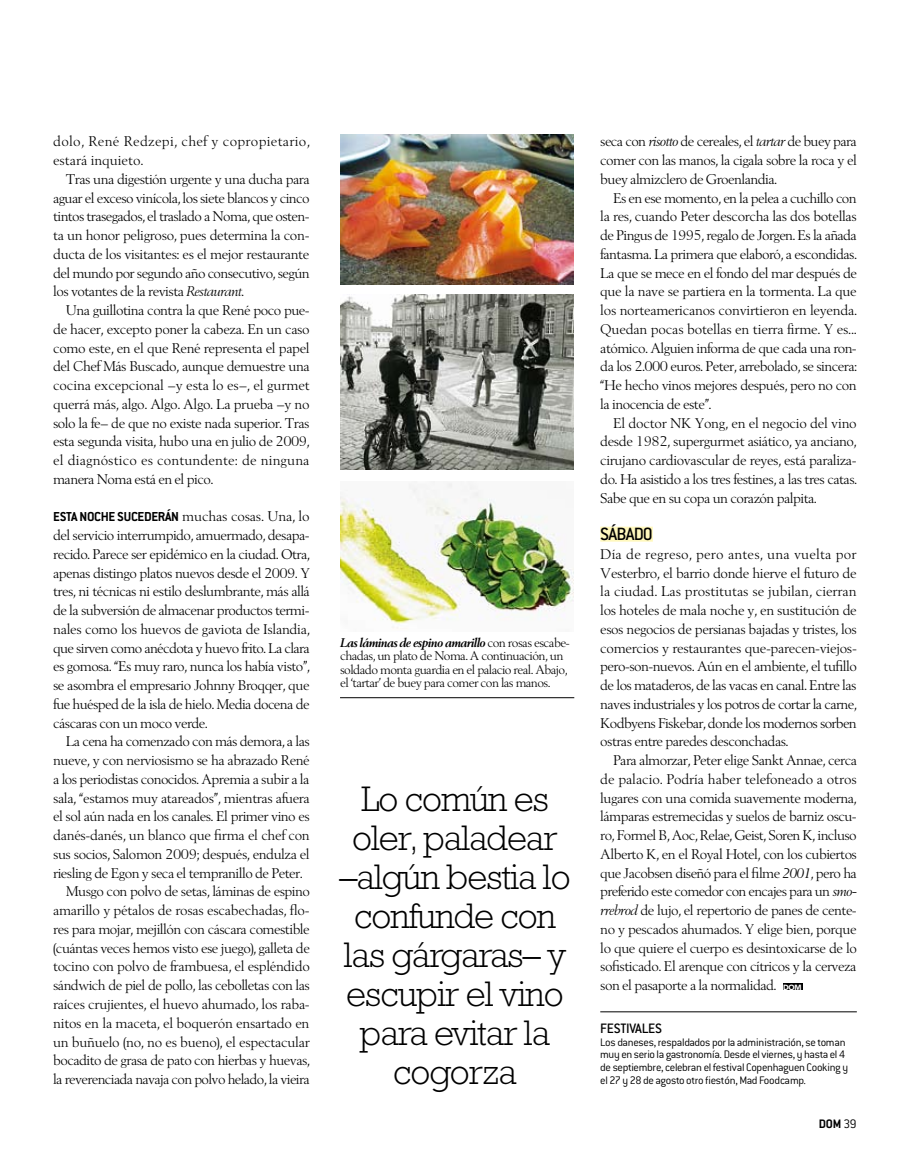
<style>
.page{position:relative;width:910px;height:1161px;background:#fff}
.page>*{position:absolute;margin:0;border:0;box-sizing:border-box;transform-origin:0 0}
.t1{font:300 36px/39px "Rockwell Std";letter-spacing:-.025em;color:#000;text-align:center}
.t2{font:500 19.5px "Conduit ITC Std";letter-spacing:-.04em;color:#000}
.t3{font:500 15px "Conduit ITC Std";letter-spacing:-.015em;color:#000}
.t4{font:14.25px/18.8px "Berling SBOP";letter-spacing:-.04em;color:#000;text-align:justify}
.t5{font:14.25px "Berling SBOP";letter-spacing:-.02em;color:#000}
.t6{font:14.25px/18.8px "Berling SBOP";letter-spacing:.015em;color:#000}
.t7{font:700 14.25px "Conduit ITC Std";letter-spacing:-.02em;color:#000}
.t8{font:700 13.5px "Conduit ITC Std";color:#000}
.t9{font:12.75px/13.5px "Berling SBOP";letter-spacing:-.045em;color:#000}
.t10{font:300 12px/12.8px "Conduit ITC Std";letter-spacing:-.03em;color:#000}
.s1{font-style:italic}
.s2{font-family:"Berling SBOP";font-weight:400}
.s3{font-weight:700;font-style:italic}
.s4{font-family:"Avenir LT Std";font-weight:900;font-size:7.5px;color:#fff}
.s5{font-weight:300}
</style>
<div class="page">
<div style="left:600px;top:527px;width:53px;height:15px;background:#fff8bd"></div>
<div style="left:783px;top:983px;width:19px;height:7px;background:#000"></div>
<hr style="left:340px;top:697px;width:234px;height:1px;background:#000">
<img style="left:340px;top:134px;width:233px;height:150px">
<img style="left:340px;top:295px;width:233px;height:175px">
<img style="left:340px;top:481px;width:233px;height:148px">
<hr style="left:600px;top:1011px;width:257px;height:1px;background:#000">
<p class="t6" style="left:53px;top:133px;width:258px">dolo, René Redzepi, chef y copropietario, estará inquieto.</p>
<p class="t4" style="left:53px;top:170px;width:258px;text-indent:13px">Tras una digestión urgente y una ducha para aguar el exceso vinícola, los siete blancos y cinco tintos trasegados, el traslado a Noma, que osten&shy;ta un honor peligroso, pues determina la con&shy;ducta de los visitantes: es el mejor restaurante del mundo por segundo año consecutivo, según los votantes de la revista <span class="s1">Restaurant</span>.</p>
<p class="t4" style="left:53px;top:301px;width:258px;text-indent:13px">Una guillotina contra la que René poco pue&shy;de hacer, excepto poner la cabeza. En un caso como este, en el que René representa el papel del Chef Más Buscado, aunque demuestre una cocina excepcional –y esta lo es–, el gurmet querrá más, algo. Algo. Algo. La prueba –y no solo la fe– de que no existe nada superior. Tras esta segunda visita, hubo una en julio de 2009, el diagnóstico es contundente: de ninguna manera Noma está en el pico.</p>
<p class="t7" style="left:53px;top:508px;width:258px">ESTA NOCHE SUCEDERÁN <span class="s2">muchas cosas. Una, lo</span></p>
<p class="t4" style="left:53px;top:526px;width:258px">del servicio interrumpido, amuermado, desapa&shy;recido. Parece ser epidémico en la ciudad. Otra, apenas distingo platos nuevos desde el 2009. Y tres, ni técnicas ni estilo deslumbrante, más allá de la subversión de almacenar productos termi&shy;nales como los huevos de gaviota de Islandia, que sirven como anécdota y huevo frito. La clara es gomosa. “Es muy raro, nunca los había visto”, se asombra el empresario Johnny Broqqer, que fue huésped de la isla de hielo. Media docena de cáscaras con un moco verde.</p>
<p class="t4" style="left:66px;top:733px;width:245px">La cena ha comenzado con más demora, a las</p>
<p class="t4" style="left:53px;top:751px;width:258px">nueve, y con nerviosismo se ha abrazado René</p>
<p class="t4" style="left:53px;top:770px;width:258px">a los periodistas conocidos. Apremia a subir a la</p>
<p class="t4" style="left:53px;top:789px;width:258px">sala, “estamos muy atareados”, mientras afuera</p>
<p class="t4" style="left:53px;top:808px;width:258px">el sol aún nada en los canales. El primer vino es</p>
<p class="t5" style="left:53px;top:828px;width:258px">danés-danés, un blanco que firma el chef con</p>
<p class="t4" style="left:53px;top:845px;width:258px">sus socios, Salomon 2009; después, endulza el</p>
<p class="t4" style="left:53px;top:864px;width:251px">riesling de Egon y seca el tempranillo de Peter.</p>
<p class="t4" style="left:66px;top:883px;width:245px">Musgo con polvo de setas, láminas de espino</p>
<p class="t5" style="left:53px;top:903px;width:258px">amarillo y pétalos de rosas escabechadas, flo-</p>
<p class="t4" style="left:53px;top:920px;width:258px">res para mojar, mejillón con cáscara comestible</p>
<p class="t4" style="left:53px;top:939px;width:258px">(cuántas veces hemos visto ese juego), galleta de</p>
<p class="t4" style="left:53px;top:958px;width:258px">tocino con polvo de frambuesa, el espléndido</p>
<p class="t4" style="left:53px;top:976px;width:258px">sándwich de piel de pollo, las cebolletas con las</p>
<p class="t4" style="left:53px;top:995px;width:258px">raíces crujientes, el huevo ahumado, los raba-</p>
<p class="t5" style="left:53px;top:1015px;width:258px">nitos en la maceta, el boquerón ensartado en</p>
<p class="t5" style="left:53px;top:1034px;width:258px">un buñuelo (no, no es bueno), el espectacular</p>
<p class="t4" style="left:53px;top:1051px;width:258px">bocadito de grasa de pato con hierbas y huevas,</p>
<p class="t4" style="left:53px;top:1070px;width:258px">la reverenciada navaja con polvo helado, la vieira</p>
<p class="t9" style="left:340px;top:636px;width:231px"><span class="s3">Las láminas de espino amarillo</span> con rosas escabe&shy;chadas, un plato de Noma. A continuación, un soldado monta guardia en el palacio real. Abajo, el ‘tartar’ de buey para comer con las manos.</p>
<h1 class="t1" style="left:339px;top:779px;width:233px">Lo común es oler, paladear –algún bestia lo confunde con las gárgaras– y escupir el vino para evitar la cogorza</h1>
<p class="t4" style="left:600px;top:133px;width:258px">seca con <span class="s1">risotto</span> de cereales, el <span class="s1">tartar</span> de buey para comer con las manos, la cigala sobre la roca y el buey almizclero de Groenlandia.</p>
<p class="t4" style="left:600px;top:189px;width:258px;text-indent:13px">Es en ese momento, en la pelea a cuchillo con la res, cuando Peter descorcha las dos botellas de Pingus de 1995, regalo de Jorgen. Es la añada fantasma. La primera que elaboró, a escondidas.<br>La que se mece en el fondo del mar después de que la nave se partiera en la tormenta. La que los norteamericanos convirtieron en leyenda.<br>Quedan pocas botellas en tierra firme. Y es... atómico. Alguien informa de que cada una ron&shy;da los 2.000 euros. Peter, arrebolado, se sincera: “He hecho vinos mejores después, pero no con la inocencia de este”.</p>
<p class="t4" style="left:600px;top:414px;width:258px;text-indent:13px">El doctor NK Yong, en el negocio del vino desde 1982, supergurmet asiático, ya anciano, cirujano cardiovascular de reyes, está paraliza&shy;do. Ha asistido a los tres festines, a las tres catas.<br>Sabe que en su copa un corazón palpita.</p>
<h2 class="t2" style="left:600px;top:522px;width:43px">Sábado</h2>
<p class="t4" style="left:600px;top:545px;width:258px">Día de regreso, pero antes, una vuelta por Vesterbro, el barrio donde hierve el futuro de la ciudad. Las prostitutas se jubilan, cierran los hoteles de mala noche y, en sustitución de esos negocios de persianas bajadas y tristes, los comercios y restaurantes que-parecen-viejos&shy;pero-son-nuevos. Aún en el ambiente, el tufillo de los mataderos, de las vacas en canal. Entre las naves industriales y los potros de cortar la carne, Kodbyens Fiskebar, donde los modernos sorben ostras entre paredes desconchadas.</p>
<p class="t4" style="left:600px;top:751px;width:258px;text-indent:13px">Para almorzar, Peter elige Sankt Annae, cerca de palacio. Podría haber telefoneado a otros lugares con una comida suavemente moderna, lámparas estremecidas y suelos de barniz oscu&shy;ro, Formel B, Aoc, Relae, Geist, Soren K, incluso Alberto K, en el Royal Hotel, con los cubiertos que Jacobsen diseñó para el filme <span class="s1">2001</span>, pero ha preferido este comedor con encajes para un <span class="s1">smo&shy;rrebrod</span> de lujo, el repertorio de panes de cente&shy;no y pescados ahumados. Y elige bien, porque lo que quiere el cuerpo es desintoxicarse de lo sofisticado. El arenque con cítricos y la cerveza son el pasaporte a la normalidad. <span class="s4">dom</span></p>
<p class="t3" style="left:600px;top:1019px;width:63px">FESTIVALES</p>
<p class="t10" style="left:600px;top:1035px;width:249px">Los daneses, respaldados por la administración, se toman muy en serio la gastronomía. Desde el viernes, y hasta el 4 de septiembre, celebran el festival Copenhaguen Cooking y el 27 y 28 de agosto otro fiestón, Mad Foodcamp.</p>
<p class="t8" style="left:819px;top:1116px;width:40px">DOM <span class="s5">39</span></p>
</div>
